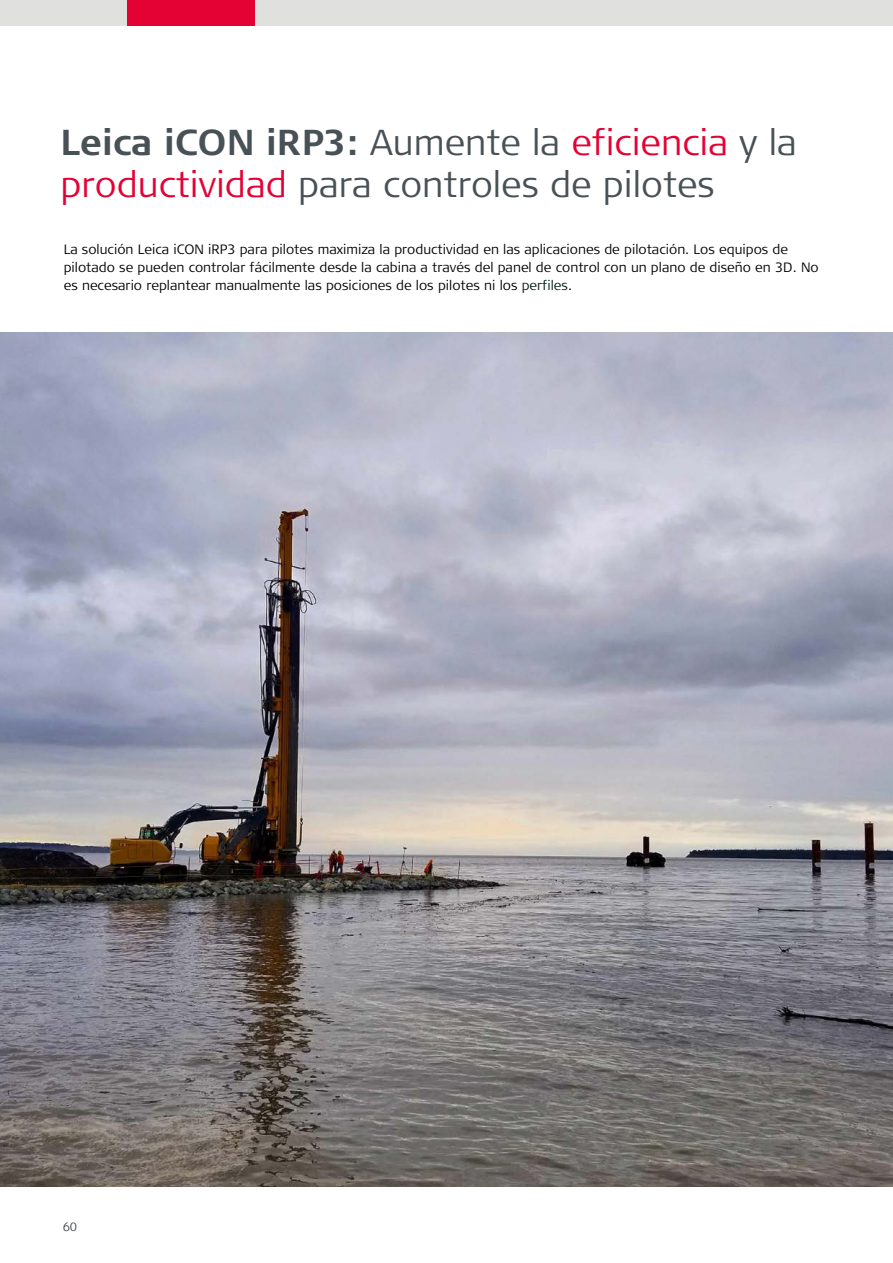
<style>
.page{position:relative;width:893px;height:1263px;background:#fff}
.page>*{position:absolute;margin:0;border:0;box-sizing:border-box;transform-origin:0 0}
.t1{font:300 36px/42px "Signa Column";color:#485156}
.t2{font:300 13.5px/18px "Signa Column";color:#000}
.t3{font:300 12px "Signa Column";color:#485156}
.s1{font-weight:700}
.s2{color:#e40234}
.s3{color:#011b17}
</style>
<div class="page">
<div style="left:0;top:0;width:893px;height:26px;background:#e0e0df"></div>
<div style="left:128px;top:0;width:127px;height:26px;background:#e40234"></div>
<img style="left:0;top:332px;width:893px;height:855px">
<h1 class="t1" style="left:60px;top:122px;width:738px"><span class="s1">Leica iCON iRP3:</span> Aumente la <span class="s2">eficiencia</span> y la <span class="s2">productividad</span> para controles de pilotes</h1>
<p class="t2" style="left:64px;top:241px;width:757px">La solución Leica iCON iRP3 para pilotes maximiza la productividad en las aplicaciones de pilotación. Los equipos de pilotado se pueden controlar fácilmente desde la cabina a través del panel de control con un plano de diseño en 3D. No es necesario replantear manualmente las posiciones de los pilotes ni los <span class="s3">perfiles</span>.</p>
<p class="t3" style="left:63px;top:1219px;width:16px">60</p>
</div>
